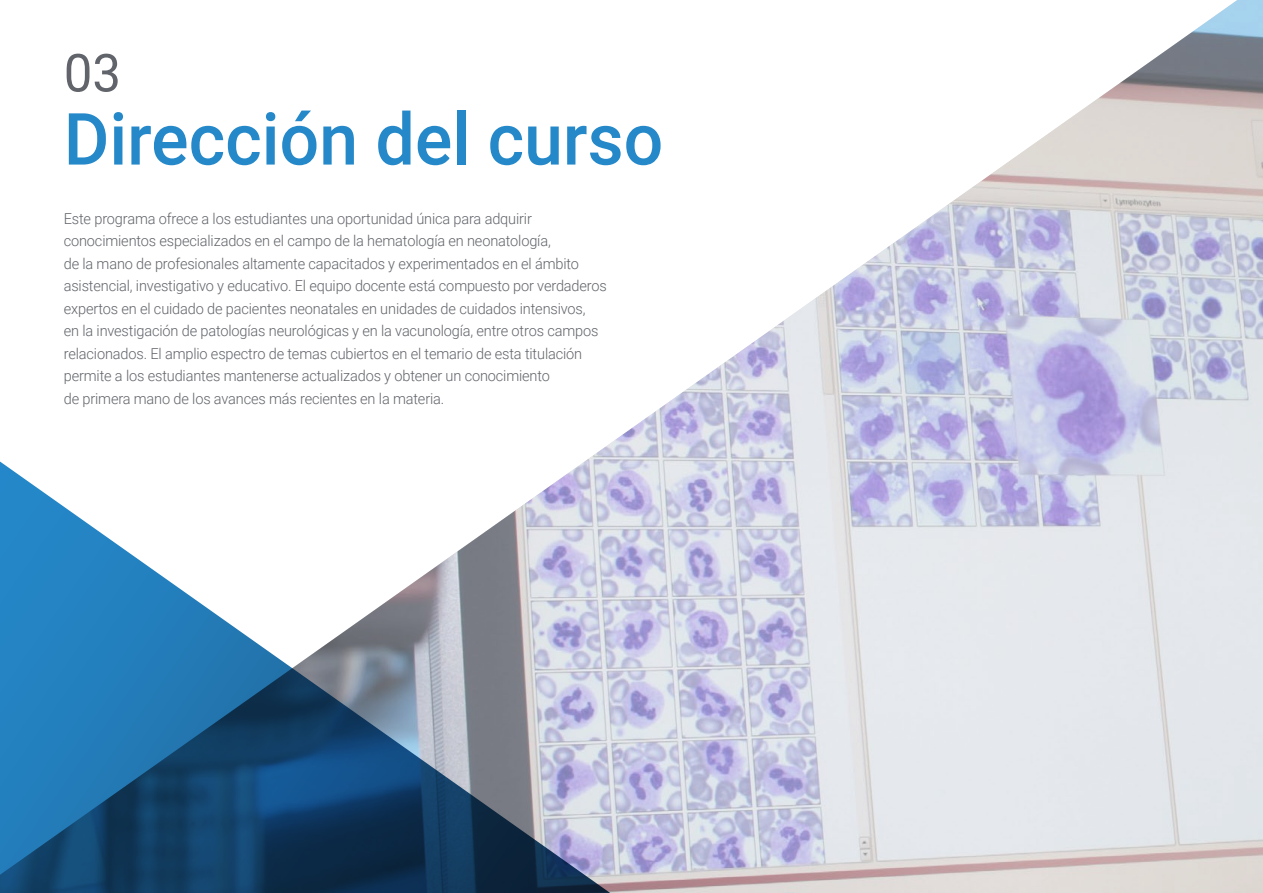
<style>
.page{position:relative;width:1263px;height:893px;background:#fff}
.page>*{position:absolute;margin:0;border:0;box-sizing:border-box;transform-origin:0 0}
.t1{font:500 72px "Roboto";color:#2488c9}
.t2{font:52.5px "Roboto";color:#61646a}
.t3{font:300 15px/22.5px "Roboto";letter-spacing:-.01em;color:#61646a}
</style>
<div class="page">
<img style="left:607px;top:0;width:656px;height:893px">
<svg style="left:0;top:446px;width:640px;height:447px"></svg>
<h2 class="t2" style="left:64px;top:36px;width:59px">03</h2>
<h1 class="t1" style="left:64px;top:89px;width:601px">Dirección del curso</h1>
<p class="t3" style="left:64px;top:207px;width:545px">Este programa ofrece a los estudiantes una oportunidad única para adquirir conocimientos especializados en el campo de la hematología en neonatología,<br>de la mano de profesionales altamente capacitados y experimentados en el ámbito asistencial, investigativo y educativo. El equipo docente está compuesto por verdaderos expertos en el cuidado de pacientes neonatales en unidades de cuidados intensivos,<br>en la investigación de patologías neurológicas y en la vacunología, entre otros campos relacionados. El amplio espectro de temas cubiertos en el temario de esta titulación permite a los estudiantes mantenerse actualizados y obtener un conocimiento<br>de primera mano de los avances más recientes en la materia.</p>
</div>
